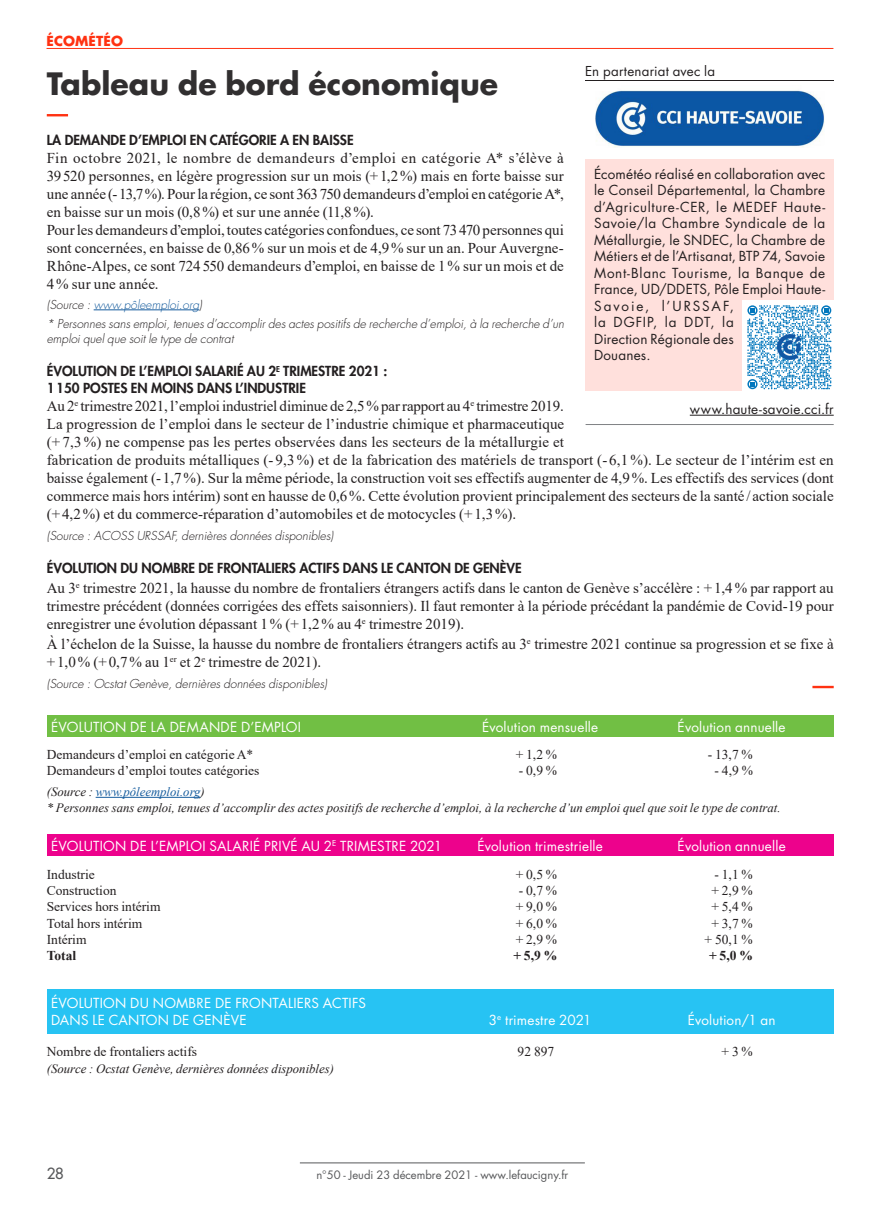
<style>
.page{position:relative;width:872px;height:1212px;background:#fff}
.page>*{position:absolute;margin:0;border:0;box-sizing:border-box;transform-origin:0 0}
.t1{font:700 30px "Futura Std";color:#312f30}
.t2{font:15px/18px "Times New Roman";color:#231f20}
.t3{font:500 15px "Futura Std";color:#57585a}
.t4{font:13.5px/16.5px "Futura Std";letter-spacing:.02em;color:#231f20}
.t5{font:13.5px/16.5px "Futura Std";letter-spacing:.015em;color:#fff}
.t6{font:13.5px "Times New Roman";color:#231f20}
.t7{font:800 13.5px/16.5px "Futura Std";color:#231f20}
.t8{font:700 13.5px "Times New Roman";color:#231f20}
.t9{font:700 13.5px "Futura Std";letter-spacing:.01em;color:#ff3212}
.t10{font:13.35px "Futura Std";letter-spacing:.015em;color:#231f20}
.t11{font:italic 12.75px/16.2px "Times New Roman";color:#231f20}
.t12{font:italic 300 12px/19.2px "Futura Std";color:#231f20}
.t13{font:11.25px "Futura Std";color:#57585a}
.s1{color:#175d9e}
</style>
<div class="page">
<hr style="left:300px;top:1162px;width:285px;height:1px;background:#57585a">
<hr style="left:46px;top:48px;width:787px;height:1px;background:#ff3212">
<hr style="left:94px;top:310px;width:105px;height:1px;background:#175d9e">
<hr style="left:47px;top:114px;width:21px;height:2px;background:#ff3212">
<div style="left:47px;top:716px;width:786px;height:21px;background:#71bf44"></div>
<div style="left:47px;top:835px;width:786px;height:21px;background:#ed028c"></div>
<div style="left:47px;top:989px;width:786px;height:44px;background:#27c3f3"></div>
<hr style="left:96px;top:797px;width:104px;height:1px;background:#175d9e">
<div style="left:585px;top:159px;width:248px;height:232px;background:#ffe0dc"></div>
<div style="left:742px;top:300px;width:95px;height:91px;background:#fff"></div>
<svg style="left:747px;top:305px;width:84px;height:84px"></svg>
<img style="left:778px;top:335px;width:23px;height:25px">
<hr style="left:690px;top:415px;width:143px;height:1px;background:#231f20">
<img style="left:595px;top:90px;width:229px;height:58px">
<hr style="left:585px;top:81px;width:248px;height:1px;background:#231f20">
<hr style="left:585px;top:424px;width:248px;height:1px;background:#808285">
<hr style="left:812px;top:686px;width:21px;height:2px;background:#ff3212">
<p class="t9" style="left:46px;top:32px;width:78px">ÉCOMÉTÉO</p>
<h1 class="t1" style="left:47px;top:64px;width:453px">Tableau de bord économique</h1>
<p class="t7" style="left:47px;top:132px;width:308px">LA DEMANDE D’EMPLOI EN CATÉGORIE A EN BAISSE</p>
<p class="t2" style="left:47px;top:149px;width:519px">Fin octobre 2021, le nombre de demandeurs d’emploi en catégorie A* s’élève à 39 520 personnes, en légère progression sur un mois (+1,2%) mais en forte baisse sur une année (-13,7%). Pour la région, ce sont 363750 demandeurs d’emploi en catégorie A*, en baisse sur un mois (0,8%) et sur une année (11,8%).<br>Pour les demandeurs d’emploi, toutes catégories confondues, ce sont 73470 personnes qui sont concernées, en baisse de 0,86% sur un mois et de 4,9% sur un an. Pour Auvergne-Rhône-Alpes, ce sont 724 550 demandeurs d’emploi, en baisse de 1% sur un mois et de 4% sur une année.</p>
<p class="t12" style="left:47px;top:295px;width:519px">(Source : <span class="s1">www.pôleemploi.org</span>)<br>* Personnes sans emploi, tenues d’accomplir des actes positifs de recherche d’emploi, à la recherche d’un</p>
<p class="t12" style="left:47px;top:329px;width:188px">emploi quel que soit le type de contrat</p>
<p class="t7" style="left:47px;top:363px;width:342px">ÉVOLUTION DE L’EMPLOI SALARIÉ AU 2<sup>E</sup> TRIMESTRE 2021 :<br>1150 POSTES EN MOINS DANS L’INDUSTRIE</p>
<p class="t2" style="left:47px;top:396px;width:788px">Au 2<sup>e</sup> trimestre 2021, l’emploi industriel diminue de 2,5% par rapport au 4<sup>e</sup> trimestre 2019.<br>La progression de l’emploi dans le secteur de l’industrie chimique et pharmaceutique<br>(+ 7,3 %) ne compense pas les pertes observées dans les secteurs de la métallurgie et<br>fabrication de produits métalliques (- 9,3 %) et de la fabrication des matériels de transport (- 6,1 %). Le secteur de l’intérim est en baisse également (-1,7%). Sur la même période, la construction voit ses effectifs augmenter de 4,9%. Les effectifs des services (dont commerce mais hors intérim) sont en hausse de 0,6%. Cette évolution provient principalement des secteurs de la santé / action sociale (+4,2%) et du commerce-réparation d’automobiles et de motocycles (+1,3%).</p>
<p class="t12" style="left:47px;top:526px;width:288px">(Source : ACOSS URSSAF, dernières données disponibles)</p>
<p class="t7" style="left:47px;top:560px;width:476px">ÉVOLUTION DU NOMBRE DE FRONTALIERS ACTIFS DANS LE CANTON DE GENÈVE</p>
<p class="t2" style="left:47px;top:579px;width:788px;text-align:justify">Au 3<sup>e</sup> trimestre 2021, la hausse du nombre de frontaliers étrangers actifs dans le canton de Genève s’accélère : +1,4% par rapport au trimestre précédent (données corrigées des effets saisonniers). Il faut remonter à la période précédant la pandémie de Covid-19 pour enregistrer une évolution dépassant 1% (+1,2% au 4<sup>e</sup> trimestre 2019).</p>
<p class="t2" style="left:47px;top:635px;width:788px">À l’échelon de la Suisse, la hausse du nombre de frontaliers étrangers actifs au 3<sup>e</sup> trimestre 2021 continue sa progression et se fixe à +1,0% (+0,7% au 1<sup>er</sup> et 2<sup>e</sup> trimestre de 2021).</p>
<p class="t12" style="left:47px;top:675px;width:282px">(Source : Ocstat Genève, dernières données disponibles)</p>
<p class="t5" style="left:51px;top:719px;width:251px">ÉVOLUTION DE LA DEMANDE D’EMPLOI</p>
<p class="t5" style="left:482px;top:719px;width:118px">Évolution mensuelle</p>
<p class="t5" style="left:677px;top:719px;width:110px">Évolution annuelle</p>
<p class="t10" style="left:585px;top:62px;width:131px">En partenariat avec la</p>
<p class="t4" style="left:594px;top:165px;width:233px">Écométéo réalisé en collaboration avec le Conseil Départemental, la Chambre d’Agriculture-CER, le MEDEF Haute-<br>Savoie/la Chambre Syndicale de la<br>Métallurgie, le SNDEC, la Chambre de<br>Métiers et de l’Artisanat, BTP 74, Savoie<br>Mont-Blanc Tourisme, la Banque de<br>France, UD/DDETS, Pôle Emploi Haute-<br>Savoie, l’URSSAF,<br>la DGFIP, la DDT, la<br>Direction Régionale des<br>Douanes.</p>
<p class="t4" style="left:690px;top:401px;width:145px">www.haute-savoie.cci.fr</p>
<p class="t6" style="left:47px;top:745px;width:208px">Demandeurs d’emploi en catégorie A*</p>
<p class="t6" style="left:516px;top:745px;width:43px">+ 1,2 %</p>
<p class="t6" style="left:708px;top:745px;width:47px">- 13,7 %</p>
<p class="t6" style="left:47px;top:761px;width:214px">Demandeurs d’emploi toutes catégories</p>
<p class="t6" style="left:519px;top:761px;width:40px">- 0,9 %</p>
<p class="t6" style="left:714px;top:761px;width:40px">- 4,9 %</p>
<p class="t11" style="left:47px;top:783px;width:735px">(Source : <span class="s1">www.pôleemploi.org</span>)<br>* Personnes sans emploi, tenues d’accomplir des actes positifs de recherche d’emploi, à la recherche d’un emploi quel que soit le type de contrat.</p>
<p class="t5" style="left:51px;top:838px;width:393px">ÉVOLUTION DE L’EMPLOI SALARIÉ PRIVÉ AU 2<sup>E</sup> TRIMESTRE 2021</p>
<p class="t5" style="left:477px;top:838px;width:127px">Évolution trimestrielle</p>
<p class="t5" style="left:677px;top:838px;width:110px">Évolution annuelle</p>
<p class="t6" style="left:47px;top:865px;width:49px">Industrie</p>
<p class="t6" style="left:516px;top:865px;width:43px">+ 0,5 %</p>
<p class="t6" style="left:714px;top:865px;width:40px">- 1,1 %</p>
<p class="t6" style="left:47px;top:881px;width:71px">Construction</p>
<p class="t6" style="left:519px;top:881px;width:40px">- 0,7 %</p>
<p class="t6" style="left:711px;top:881px;width:43px">+ 2,9 %</p>
<p class="t6" style="left:47px;top:897px;width:115px">Services hors intérim</p>
<p class="t6" style="left:516px;top:897px;width:43px">+ 9,0 %</p>
<p class="t6" style="left:711px;top:897px;width:43px">+ 5,4 %</p>
<p class="t6" style="left:47px;top:913px;width:97px">Total hors intérim</p>
<p class="t6" style="left:516px;top:913px;width:43px">+ 6,0 %</p>
<p class="t6" style="left:711px;top:913px;width:43px">+ 3,7 %</p>
<p class="t6" style="left:47px;top:930px;width:41px">Intérim</p>
<p class="t6" style="left:516px;top:930px;width:43px">+ 2,9 %</p>
<p class="t6" style="left:704px;top:930px;width:50px">+ 50,1 %</p>
<p class="t8" style="left:47px;top:946px;width:31px">Total</p>
<p class="t8" style="left:513px;top:946px;width:45px">+ 5,9 %</p>
<p class="t8" style="left:709px;top:946px;width:45px">+ 5,0 %</p>
<p class="t5" style="left:51px;top:995px;width:316px">ÉVOLUTION DU NOMBRE DE FRONTALIERS ACTIFS<br>DANS LE CANTON DE GENÈVE</p>
<p class="t5" style="left:489px;top:1012px;width:104px">3<sup>e</sup> trimestre 2021</p>
<p class="t5" style="left:687px;top:1012px;width:89px">Évolution/1 an</p>
<p class="t6" style="left:47px;top:1041px;width:152px">Nombre de frontaliers actifs</p>
<p class="t6" style="left:517px;top:1041px;width:38px">92 897</p>
<p class="t6" style="left:721px;top:1041px;width:33px">+ 3 %</p>
<p class="t11" style="left:47px;top:1061px;width:289px">(Source : Ocstat Genève, dernières données disponibles)</p>
<p class="t3" style="left:47px;top:1164px;width:18px">28</p>
<p class="t13" style="left:316px;top:1168px;width:253px">n°50 - Jeudi 23 décembre 2021 - www.lefaucigny.fr</p>
</div>
